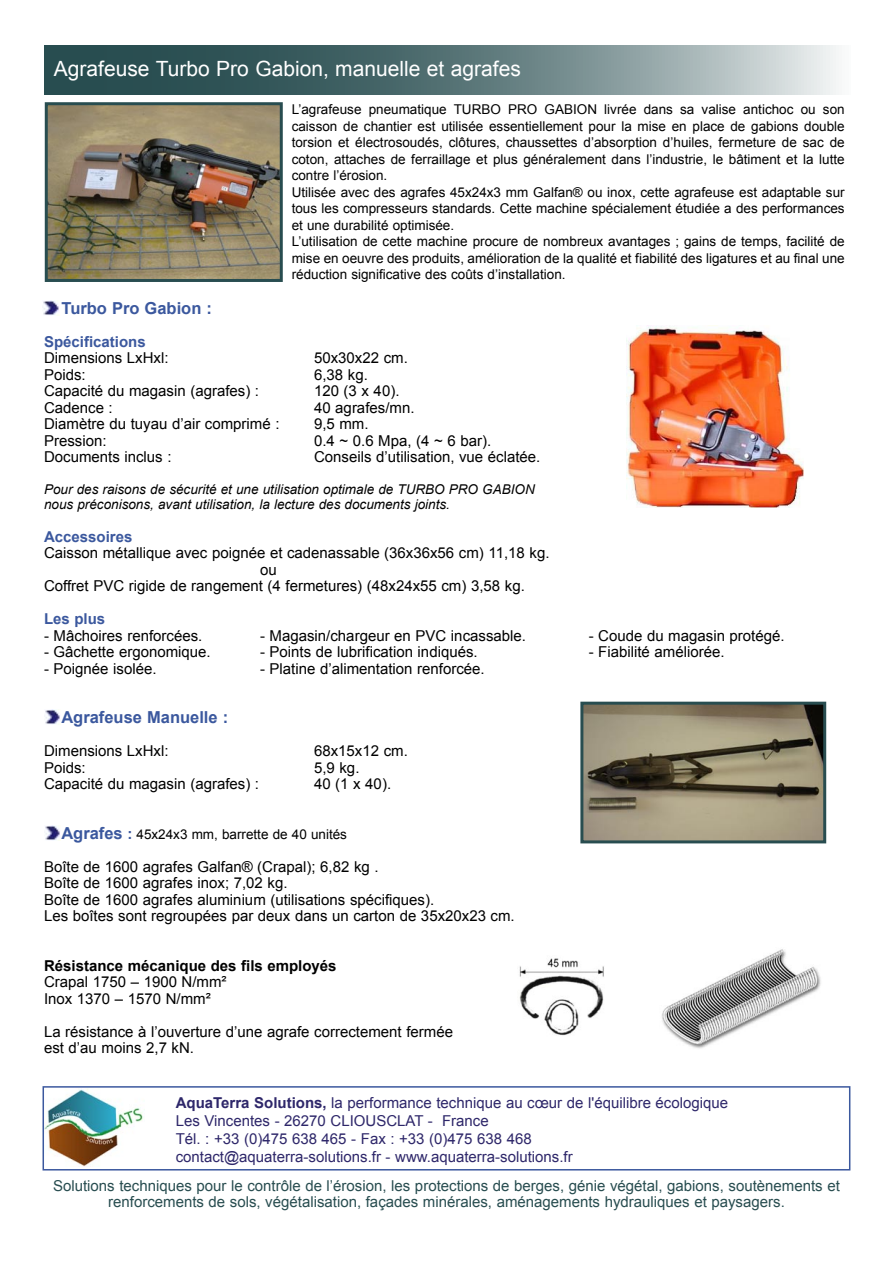
<style>
.page{position:relative;width:893px;height:1263px;background:#fff}
.page>*{position:absolute;margin:0;border:0;box-sizing:border-box;transform-origin:0 0}
.t1{font:21px "Arial";color:#fff}
.t2{font:700 16.5px "Arial";color:#3b589e}
.t3{font:15px "Arial";color:#000}
.t4{font:15px "Arial";color:#2e276a}
.t5{font:15px/16.5px "Arial";color:#284d50;text-align:center}
.t6{font:700 15px "Arial";color:#000}
.t7{font:700 15px "Arial";color:#3b589e}
.t8{font:13.5px/16.5px "Arial";color:#000;text-align:justify}
.t9{font:italic 13.5px "Arial";color:#000}
.s1{font-weight:700;font-size:16.5px;color:#3b589e}
.s2{font-weight:700;font-size:15px;color:#3b589e}
.s3{font-weight:700}
</style>
<div class="page">
<img style="left:45px;top:709px;width:15px;height:15px">
<img style="left:45px;top:826px;width:16px;height:15px">
<img style="left:43px;top:300px;width:16px;height:15px">
<img style="left:46px;top:1089px;width:98px;height:77px">
<div style="left:43px;top:1086px;width:807px;height:84px;border:2px solid #3b589e"></div>
<div style="left:174px;top:1090px;width:576px;height:79px;background:#fff"></div>
<img style="left:49px;top:106px;width:230px;height:172px">
<div style="left:45px;top:102px;width:238px;height:180px;border:3px solid #284d50"></div>
<svg style="left:44px;top:46px;width:795px;height:48px;background:#668082"></svg>
<img style="left:626px;top:325px;width:178px;height:182px">
<img style="left:584px;top:706px;width:238px;height:133px">
<div style="left:580px;top:702px;width:246px;height:141px;border:3px solid #284d50"></div>
<img style="left:519px;top:958px;width:85px;height:78px">
<img style="left:661px;top:949px;width:160px;height:100px">
<p class="t1" style="left:54px;top:55px;width:468px">Agrafeuse Turbo Pro Gabion, manuelle et agrafes</p>
<p class="t8" style="left:292px;top:102px;width:554px">L’agrafeuse pneumatique TURBO PRO GABION livrée dans sa valise antichoc ou son caisson de chantier est utilisée essentiellement pour la mise en place de gabions double torsion et électrosoudés, clôtures, chaussettes d’absorption d’huiles, fermeture de sac de coton, attaches de ferraillage et plus généralement dans l’industrie, le bâtiment et la lutte contre l’érosion.</p>
<p class="t8" style="left:292px;top:184px;width:554px">Utilisée avec des agrafes 45x24x3 mm Galfan® ou inox, cette agrafeuse est adaptable sur tous les compresseurs standards. Cette machine spécialement étudiée a des performances et une durabilité optimisée.</p>
<p class="t8" style="left:292px;top:234px;width:554px">L’utilisation de cette machine procure de nombreux avantages ; gains de temps, facilité de mise en oeuvre des produits, amélioration de la qualité et fiabilité des ligatures et au final une réduction significative des coûts d’installation.</p>
<p class="t2" style="left:62px;top:297px;width:152px">Turbo Pro Gabion :</p>
<p class="t7" style="left:44px;top:331px;width:103px">Spécifications</p>
<p class="t3" style="left:44px;top:348px;width:126px">Dimensions LxHxl:</p>
<p class="t3" style="left:314px;top:348px;width:95px">50x30x22 cm.</p>
<p class="t3" style="left:44px;top:364px;width:43px">Poids:</p>
<p class="t3" style="left:314px;top:364px;width:55px">6,38 kg.</p>
<p class="t3" style="left:44px;top:381px;width:217px">Capacité du magasin (agrafes) :</p>
<p class="t3" style="left:314px;top:381px;width:87px">120 (3 x 40).</p>
<p class="t3" style="left:44px;top:397px;width:70px">Cadence :</p>
<p class="t3" style="left:314px;top:397px;width:102px">40 agrafes/mn.</p>
<p class="t3" style="left:44px;top:414px;width:237px">Diamètre du tuyau d’air comprimé :</p>
<p class="t3" style="left:314px;top:414px;width:56px">9,5 mm.</p>
<p class="t3" style="left:44px;top:430px;width:64px">Pression:</p>
<p class="t3" style="left:314px;top:430px;width:179px">0.4 ~ 0.6 Mpa, (4 ~ 6 bar).</p>
<p class="t3" style="left:44px;top:447px;width:129px">Documents inclus :</p>
<p class="t3" style="left:314px;top:447px;width:228px">Conseils d’utilisation, vue éclatée.</p>
<p class="t9" style="left:44px;top:480px;width:492px">Pour des raisons de sécurité et une utilisation optimale de TURBO PRO GABION</p>
<p class="t9" style="left:44px;top:495px;width:407px">nous préconisons, avant utilisation, la lecture des documents joints.</p>
<p class="t7" style="left:44px;top:526px;width:90px">Accessoires</p>
<p class="t3" style="left:44px;top:543px;width:507px">Caisson métallique avec poignée et cadenassable (36x36x56 cm) 11,18 kg.</p>
<p class="t3" style="left:260px;top:559px;width:18px">ou</p>
<p class="t3" style="left:44px;top:576px;width:482px">Coffret PVC rigide de rangement (4 fermetures) (48x24x55 cm) 3,58 kg.</p>
<p class="t7" style="left:44px;top:609px;width:63px">Les plus</p>
<p class="t3" style="left:44px;top:625px;width:160px">- Mâchoires renforcées.</p>
<p class="t3" style="left:260px;top:625px;width:267px">- Magasin/chargeur en PVC incassable.</p>
<p class="t3" style="left:589px;top:625px;width:197px">- Coude du magasin protégé.</p>
<p class="t3" style="left:44px;top:642px;width:168px">- Gâchette ergonomique.</p>
<p class="t3" style="left:260px;top:642px;width:219px">- Points de lubrification indiqués.</p>
<p class="t3" style="left:589px;top:642px;width:137px">- Fiabilité améliorée.</p>
<p class="t3" style="left:44px;top:658px;width:114px">- Poignée isolée.</p>
<p class="t3" style="left:260px;top:658px;width:226px">- Platine d’alimentation renforcée.</p>
<p class="t2" style="left:61px;top:706px;width:168px">Agrafeuse Manuelle :</p>
<p class="t3" style="left:44px;top:741px;width:126px">Dimensions LxHxl:</p>
<p class="t3" style="left:314px;top:741px;width:95px">68x15x12 cm.</p>
<p class="t3" style="left:44px;top:757px;width:43px">Poids:</p>
<p class="t3" style="left:314px;top:757px;width:47px">5,9 kg.</p>
<p class="t3" style="left:44px;top:774px;width:217px">Capacité du magasin (agrafes) :</p>
<p class="t3" style="left:314px;top:774px;width:79px">40 (1 x 40).</p>
<p class="t8" style="left:61px;top:826px;width:287px"><span class="s1">Agrafes</span> <span class="s2">:</span> 45x24x3 mm, barrette de 40 unités</p>
<p class="t3" style="left:44px;top:856px;width:336px">Boîte de 1600 agrafes Galfan® (Crapal); 6,82 kg .</p>
<p class="t3" style="left:44px;top:873px;width:245px">Boîte de 1600 agrafes inox; 7,02 kg.</p>
<p class="t3" style="left:44px;top:889px;width:392px">Boîte de 1600 agrafes aluminium (utilisations spécifiques).</p>
<p class="t3" style="left:44px;top:906px;width:472px">Les boîtes sont regroupées par deux dans un carton de 35x20x23 cm.</p>
<p class="t6" style="left:44px;top:955px;width:294px">Résistance mécanique des fils employés</p>
<p class="t3" style="left:44px;top:972px;width:184px">Crapal 1750 – 1900 N/mm²</p>
<p class="t3" style="left:44px;top:988px;width:168px">Inox 1370 – 1570 N/mm²</p>
<p class="t3" style="left:44px;top:1021px;width:410px">La résistance à l’ouverture d’une agrafe correctement fermée</p>
<p class="t3" style="left:44px;top:1038px;width:152px">est d’au moins 2,7 kN.</p>
<p class="t4" style="left:176px;top:1093px;width:554px"><span class="s3">AquaTerra Solutions,</span> la performance technique au cœur de l'équilibre écologique</p>
<p class="t4" style="left:176px;top:1111px;width:315px">Les Vincentes - 26270 CLIOUSCLAT - France</p>
<p class="t4" style="left:176px;top:1129px;width:358px">Tél. : +33 (0)475 638 465 - Fax : +33 (0)475 638 468</p>
<p class="t4" style="left:176px;top:1147px;width:399px">contact@aquaterra-solutions.fr - www.aquaterra-solutions.fr</p>
<p class="t5" style="left:53px;top:1177px;width:788px">Solutions techniques pour le contrôle de l’érosion, les protections de berges, génie végétal, gabions, soutènements et renforcements de sols, végétalisation, façades minérales, aménagements hydrauliques et paysagers.</p>
</div>
